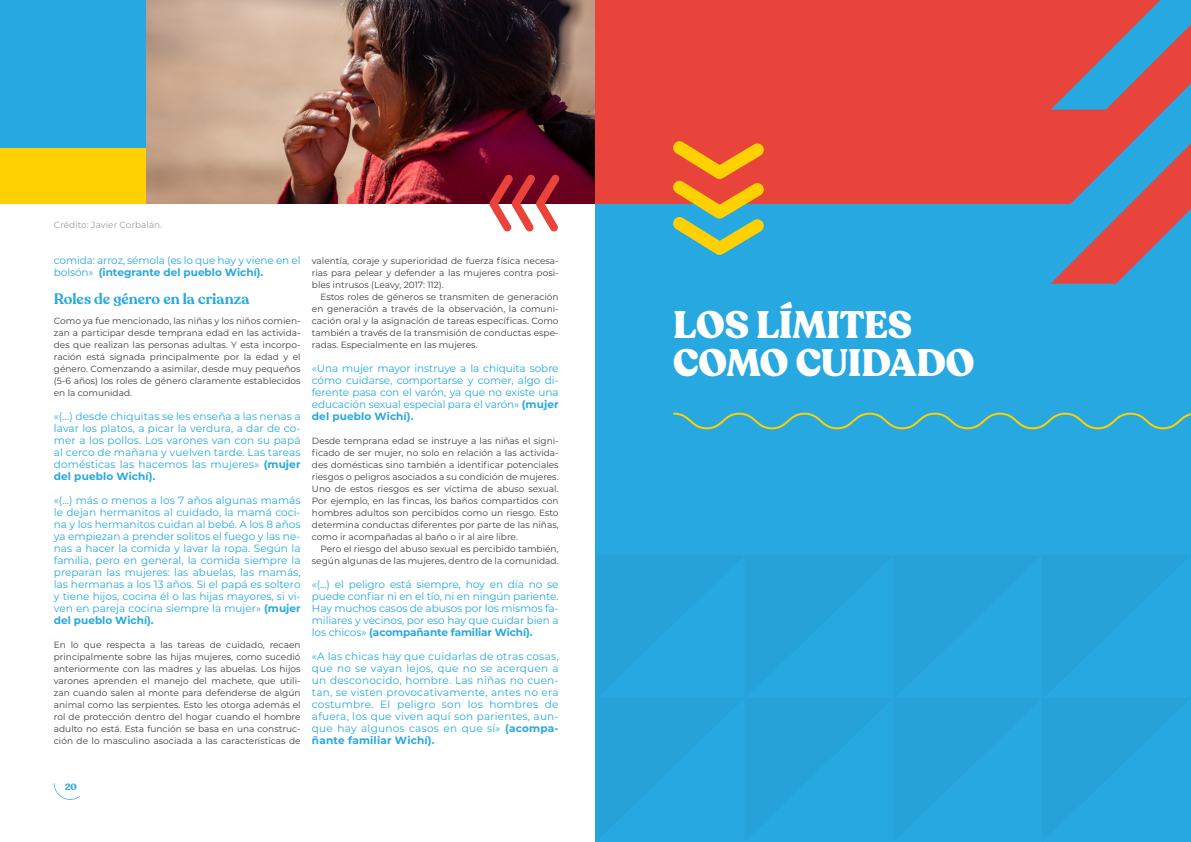
<style>
.page{position:relative;width:1191px;height:842px;background:#fff}
.page>*{position:absolute;margin:0;border:0;box-sizing:border-box;transform-origin:0 0}
.t1{font:900 38px/38px "Recoleta";letter-spacing:-.01em;color:#fff}
.t2{font:600 15px "Recoleta";color:#27a8e0}
.t3{font:10.5px/12px "Montserrat";letter-spacing:-.005em;color:#27a8e0;text-align:justify}
.t4{font:9px/12px "Montserrat";color:#3c3c3b;text-align:justify}
.t5{font:9px "Montserrat";color:#9d9d9c}
.t6{font:700 9px "Recoleta";color:#27a8e0}
.s1{font-weight:700}
</style>
<div class="page">
<svg style="left:54px;top:783px;width:26px;height:17px"></svg>
<div style="left:595px;top:0;width:596px;height:842px;background:#27a8e0"></div>
<img style="left:145px;top:0;width:450px;height:204px">
<div style="left:0;top:0;width:145px;height:204px;background:#27a8e0"></div>
<div style="left:0;top:148px;width:145px;height:56px;background:#ffd100"></div>
<svg style="left:489px;top:175px;width:71px;height:56px"></svg>
<svg style="left:673px;top:412px;width:518px;height:18px"></svg>
<div style="left:595px;top:0;width:596px;height:204px;background:#e9443b"></div>
<svg style="left:673px;top:141px;width:91px;height:114px"></svg>
<svg style="left:1050px;top:0;width:141px;height:284px"></svg>
<p class="t5" style="left:54px;top:219px;width:110px">Crédito: Javier Corbalán.</p>
<p class="t3" style="left:54px;top:254px;width:248px">comida: arroz, sémola (es lo que hay y viene en el bolsón» <span class="s1">(integrante del pueblo Wichí).</span></p>
<h2 class="t2" style="left:54px;top:289px;width:197px">Roles de género en la crianza</h2>
<p class="t4" style="left:54px;top:314px;width:248px">Como ya fue mencionado, las niñas y los niños comien&shy;zan a participar desde temprana edad en las activida&shy;des que realizan las personas adultas. Y esta incorpo&shy;ración está signada principalmente por la edad y el género. Comenzando a asimilar, desde muy pequeños (5-6 años) los roles de género claramente establecidos en la comunidad.</p>
<p class="t3" style="left:54px;top:410px;width:248px">«(...) desde chiquitas se les enseña a las nenas a lavar los platos, a picar la verdura, a dar de co&shy;mer a los pollos. Los varones van con su papá al cerco de mañana y vuelven tarde. Las tareas domésticas las hacemos las mujeres» <span class="s1">(mujer del pueblo Wichí).</span></p>
<p class="t3" style="left:54px;top:494px;width:248px">«(...) más o menos a los 7 años algunas mamás le dejan hermanitos al cuidado, la mamá coci&shy;na y los hermanitos cuidan al bebé. A los 8 años ya empiezan a prender solitos el fuego y las ne&shy;nas a hacer la comida y lavar la ropa. Según la familia, pero en general, la comida siempre la preparan las mujeres: las abuelas, las mamás, las hermanas a los 13 años. Si el papá es soltero y tiene hijos, cocina él o las hijas mayores, si vi&shy;ven en pareja cocina siempre la mujer» <span class="s1">(mujer del pueblo Wichí).</span></p>
<p class="t4" style="left:54px;top:638px;width:248px">En lo que respecta a las tareas de cuidado, recaen principalmente sobre las hijas mujeres, como sucedió anteriormente con las madres y las abuelas. Los hijos varones aprenden el manejo del machete, que utili&shy;zan cuando salen al monte para defenderse de algún animal como las serpientes. Esto les otorga además el rol de protección dentro del hogar cuando el hombre adulto no está. Esta función se basa en una construc&shy;ción de lo masculino asociada a las características de</p>
<p class="t4" style="left:312px;top:254px;width:248px">valentía, coraje y superioridad de fuerza física necesa&shy;rias para pelear y defender a las mujeres contra posi&shy;bles intrusos (Leavy, 2017: 112).</p>
<p class="t4" style="left:312px;top:290px;width:248px;text-indent:9px">Estos roles de géneros se transmiten de generación en generación a través de la observación, la comuni&shy;cación oral y la asignación de tareas específicas. Como también a través de la transmisión de conductas espe&shy;radas. Especialmente en las mujeres.</p>
<p class="t3" style="left:312px;top:362px;width:248px">«Una mujer mayor instruye a la chiquita sobre cómo cuidarse, comportarse y comer, algo di&shy;ferente pasa con el varón, ya que no existe una educación sexual especial para el varón» <span class="s1">(mujer del pueblo Wichí).</span></p>
<p class="t4" style="left:312px;top:434px;width:248px">Desde temprana edad se instruye a las niñas el signi&shy;ficado de ser mujer, no solo en relación a las activida&shy;des domésticas sino también a identificar potenciales riesgos o peligros asociados a su condición de mujeres.<br>Uno de estos riesgos es ser víctima de abuso sexual.<br>Por ejemplo, en las fincas, los baños compartidos con hombres adultos son percibidos como un riesgo. Esto determina conductas diferentes por parte de las niñas, como ir acompañadas al baño o ir al aire libre.</p>
<p class="t4" style="left:312px;top:542px;width:248px;text-align:right">Pero el riesgo del abuso sexual es percibido también, según algunas de las mujeres, dentro de la comunidad.</p>
<p class="t3" style="left:312px;top:578px;width:248px">«(...) el peligro está siempre, hoy en día no se puede confiar ni en el tío, ni en ningún pariente.<br>Hay muchos casos de abusos por los mismos fa&shy;miliares y vecinos, por eso hay que cuidar bien a los chicos» <span class="s1">(acompañante familiar Wichí).</span></p>
<p class="t3" style="left:312px;top:650px;width:248px">«A las chicas hay que cuidarlas de otras cosas, que no se vayan lejos, que no se acerquen a un desconocido, hombre. Las niñas no cuen&shy;tan, se visten provocativamente, antes no era costumbre. El peligro son los hombres de afuera, los que viven aquí son parientes, aun&shy;que hay algunos casos en que sí» <span class="s1">(acompa&shy;ñante familiar Wichí).</span></p>
<p class="t6" style="left:65px;top:781px;width:14px">20</p>
<h1 class="t1" style="left:673px;top:307px;width:303px">LOS LÍMITES<br>COMO CUIDADO</h1>
</div>
